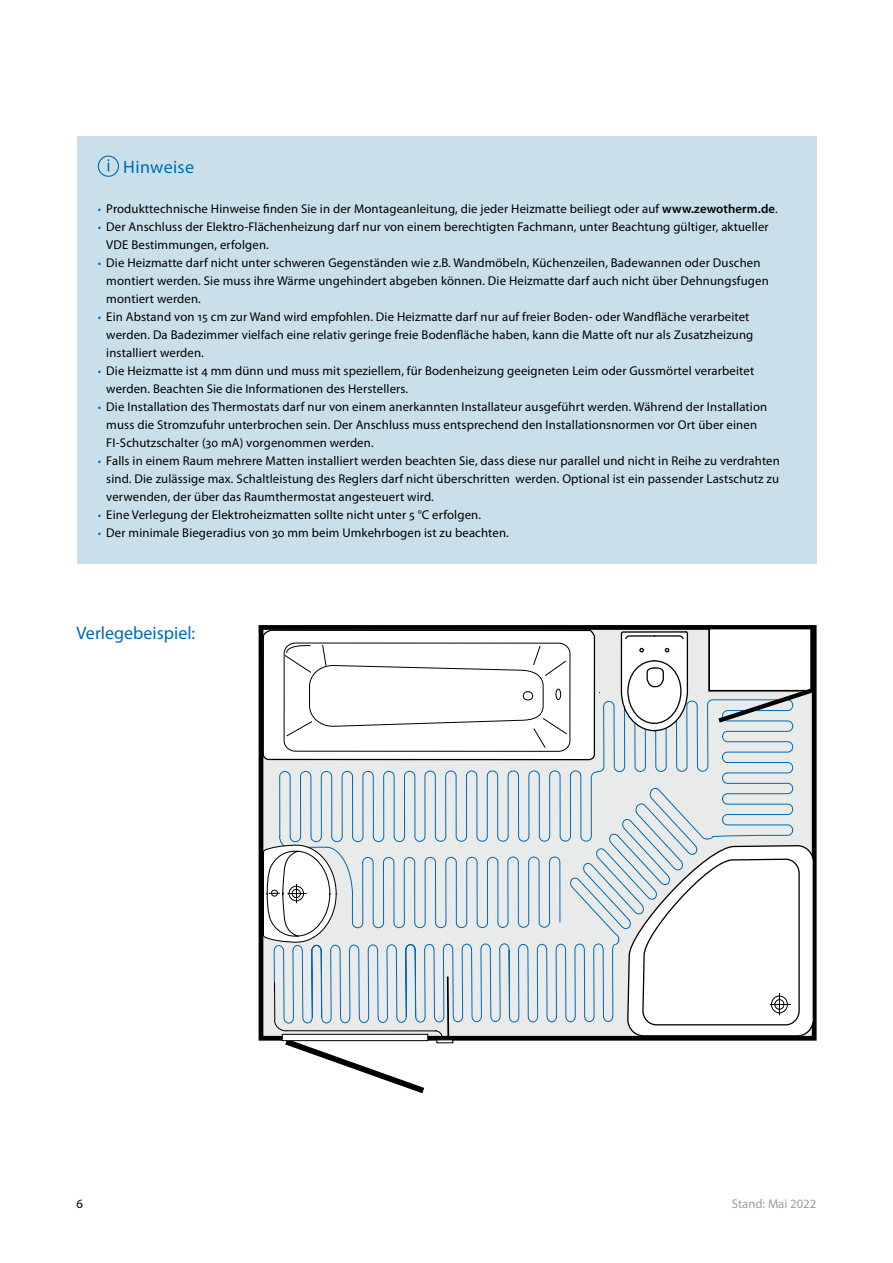
<style>
.page{position:relative;width:893px;height:1263px;background:#fff}
.page>*{position:absolute;margin:0;border:0;box-sizing:border-box;transform-origin:0 0}
.t1{font:18px "Myriad Pro";color:#006ab3}
.t2{font:18px "Myriad Pro";letter-spacing:.02em;color:#006ab3}
.t3{font:12.75px/18px "Myriad Pro";letter-spacing:.01em;color:#000}
.t4{font:12.75px "Myriad Pro";color:#9c9e9f}
.s1{font-size:12px;color:#006ab3}
.s2{font-weight:600}
</style>
<div class="page">
<svg style="left:259px;top:625px;width:558px;height:416px;background:#989898"></svg>
<svg style="left:262px;top:629px;width:338px;height:132px"></svg>
<div style="left:556px;top:689px;width:5px;height:10px;background:#fff;border-radius:50%"></div>
<div style="left:555px;top:689px;width:6px;height:11px;border:1px solid #000;border-radius:50%"></div>
<div style="left:523px;top:692px;width:10px;height:8px;background:#fff;border-radius:50%"></div>
<div style="left:523px;top:691px;width:10px;height:9px;border:1px solid #000;border-radius:50%"></div>
<svg style="left:626px;top:845px;width:189px;height:192px"></svg>
<div style="left:771px;top:996px;width:17px;height:17px;border:1px solid #000;border-radius:50%"></div>
<div style="left:775px;top:999px;width:9px;height:10px;border:1px solid #000;border-radius:50%"></div>
<svg style="left:570px;top:699px;width:224px;height:251px"></svg>
<svg style="left:620px;top:631px;width:69px;height:101px"></svg>
<svg style="left:279px;top:770px;width:434px;height:175px;background:#d8e0e6"></svg>
<div style="left:709px;top:628px;width:102px;height:63px;background:#fff"></div>
<div style="left:708px;top:628px;width:104px;height:64px;border:2px solid #000"></div>
<svg style="left:714px;top:685px;width:103px;height:41px;background:#b5bbbe"></svg>
<svg style="left:262px;top:845px;width:352px;height:248px"></svg>
<div style="left:77px;top:136px;width:739px;height:428px;background:#c9e0eb"></div>
<svg style="left:107px;top:159px;width:2px;height:12px"></svg>
<div style="left:98px;top:156px;width:21px;height:21px;border:1px solid #006ab3;border-radius:50%"></div>
<h1 class="t2" style="left:123px;top:155px;width:72px">Hinweise</h1>
<p class="t3" style="left:98px;top:200px;width:682px"><span class="s1">•</span> Produkttechnische Hinweise finden Sie in der Montageanleitung, die jeder Heizmatte beiliegt oder auf <span class="s2">www.zewotherm.de</span>.</p>
<p class="t3" style="left:106px;top:218px;width:664px;text-indent:-9px"><span class="s1">•</span> Der Anschluss der Elektro-Flächenheizung darf nur von einem berechtigten Fachmann, unter Beachtung gültiger, aktueller<br>VDE Bestimmungen, erfolgen.</p>
<p class="t3" style="left:106px;top:254px;width:664px;text-indent:-9px"><span class="s1">•</span> Die Heizmatte darf nicht unter schweren Gegenständen wie z.B. Wandmöbeln, Küchenzeilen, Badewannen oder Duschen montiert werden. Sie muss ihre Wärme ungehindert abgeben können. Die Heizmatte darf auch nicht über Dehnungsfugen montiert werden.</p>
<p class="t3" style="left:106px;top:308px;width:649px;text-indent:-9px"><span class="s1">•</span> Ein Abstand von 15 cm zur Wand wird empfohlen. Die Heizmatte darf nur auf freier Boden- oder Wandfläche verarbeitet werden. Da Badezimmer vielfach eine relativ geringe freie Bodenfläche haben, kann die Matte oft nur als Zusatzheizung installiert werden.</p>
<p class="t3" style="left:106px;top:362px;width:649px;text-indent:-9px"><span class="s1">•</span> Die Heizmatte ist 4 mm dünn und muss mit speziellem, für Bodenheizung geeigneten Leim oder Gussmörtel verarbeitet werden. Beachten Sie die Informationen des Herstellers.</p>
<p class="t3" style="left:106px;top:398px;width:662px;text-indent:-9px"><span class="s1">•</span> Die Installation des Thermostats darf nur von einem anerkannten Installateur ausgeführt werden. Während der Installation muss die Stromzufuhr unterbrochen sein. Der Anschluss muss entsprechend den Installationsnormen vor Ort über einen<br>FI-Schutzschalter (30 mA) vorgenommen werden.</p>
<p class="t3" style="left:106px;top:452px;width:675px;text-align:justify;text-indent:-9px"><span class="s1">•</span> Falls in einem Raum mehrere Matten installiert werden beachten Sie, dass diese nur parallel und nicht in Reihe zu verdrahten sind. Die zulässige max. Schaltleistung des Reglers darf nicht überschritten werden. Optional ist ein passender Lastschutz zu verwenden, der über das Raumthermostat angesteuert wird.</p>
<p class="t3" style="left:98px;top:506px;width:385px"><span class="s1">•</span> Eine Verlegung der Elektroheizmatten sollte nicht unter 5 °C erfolgen.</p>
<p class="t3" style="left:98px;top:524px;width:413px"><span class="s1">•</span> Der minimale Biegeradius von 30 mm beim Umkehrbogen ist zu beachten.</p>
<h1 class="t1" style="left:77px;top:621px;width:120px">Verlegebeispiel:</h1>
<p class="t3" style="left:77px;top:1194px;width:8px">6</p>
<p class="t4" style="left:732px;top:1195px;width:86px">Stand: Mai 2022</p>
</div>
